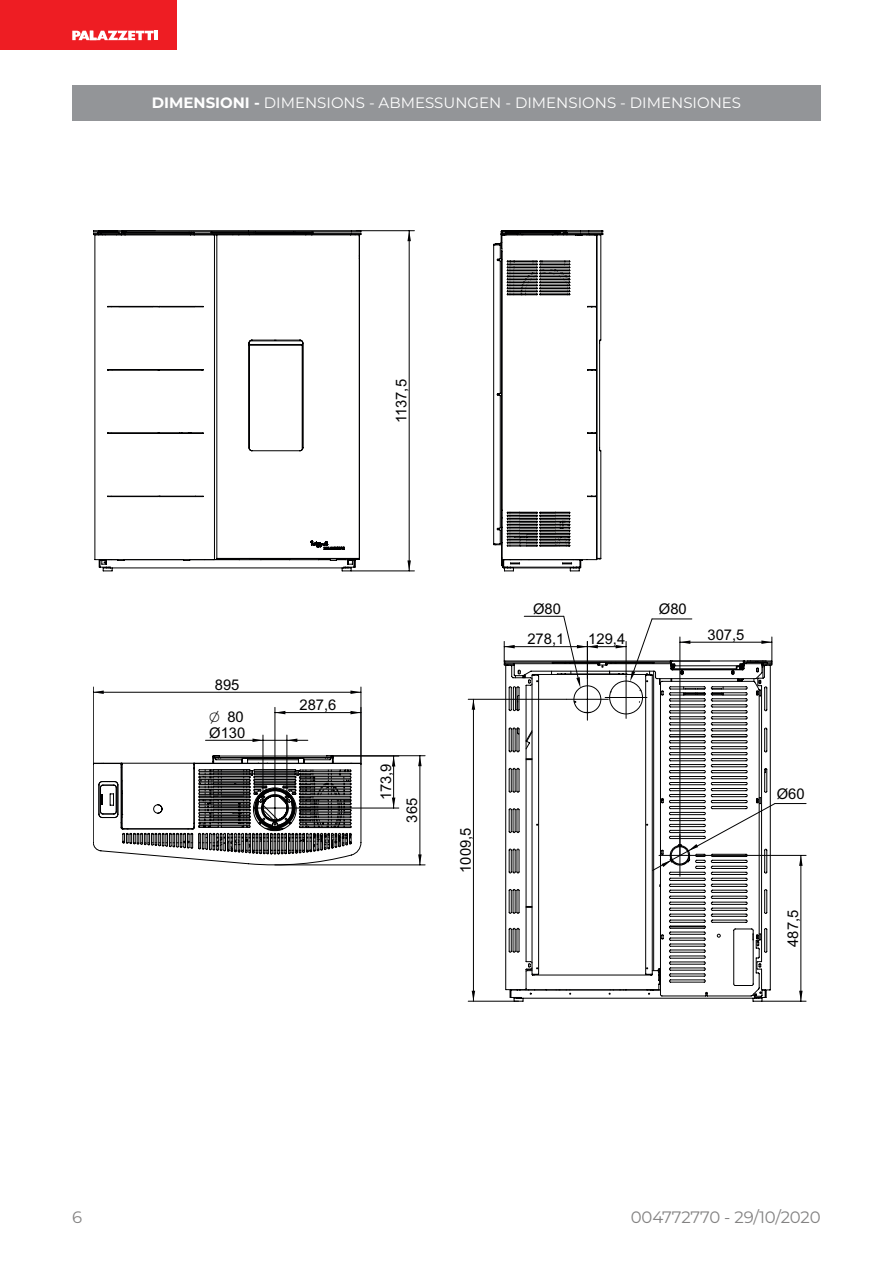
<style>
.page{position:relative;width:893px;height:1263px;background:#fff}
.page>*{position:absolute;margin:0;border:0;box-sizing:border-box;transform-origin:0 0}
.t1{font:16.5px "Montserrat";letter-spacing:-.01em;color:#838282}
.Didascalia_note{font:15px "Montserrat";color:#fff}
.t2{font:14.85px/15.8px "Arial";color:#000001;text-align:right}
.s1{font-weight:700}
</style>
<div class="page">
<div style="left:0;top:0;width:176px;height:50px;background:#ee1d23"></div>
<svg style="left:72px;top:31px;width:85px;height:9px"></svg>
<div style="left:72px;top:85px;width:749px;height:36px;background:#939598"></div>
<svg style="left:93px;top:231px;width:156px;height:329px"></svg>
<svg style="left:121px;top:233px;width:645px;height:768px"></svg>
<svg style="left:101px;top:675px;width:103px;height:294px"></svg>
<svg style="left:204px;top:664px;width:360px;height:330px"></svg>
<svg style="left:526px;top:758px;width:6px;height:2px"></svg>
<svg style="left:526px;top:906px;width:6px;height:2px"></svg>
<svg style="left:123px;top:769px;width:227px;height:85px"></svg>
<svg style="left:288px;top:738px;width:9px;height:4px"></svg>
<svg style="left:252px;top:738px;width:11px;height:4px"></svg>
<hr style="left:287px;top:735px;width:1px;height:73px;background:#000001">
<hr style="left:263px;top:735px;width:1px;height:73px;background:#000001">
<hr style="left:206px;top:740px;width:102px;height:1px;background:#000001">
<svg style="left:94px;top:690px;width:10px;height:4px"></svg>
<svg style="left:350px;top:690px;width:11px;height:4px"></svg>
<hr style="left:93px;top:687px;width:1px;height:77px;background:#000001">
<hr style="left:361px;top:687px;width:1px;height:77px;background:#000001">
<hr style="left:93px;top:692px;width:268px;height:1px;background:#000001">
<svg style="left:418px;top:756px;width:4px;height:10px"></svg>
<svg style="left:418px;top:854px;width:4px;height:11px"></svg>
<hr style="left:333px;top:755px;width:92px;height:1px;background:#000001">
<hr style="left:275px;top:865px;width:150px;height:1px;background:#000001">
<hr style="left:420px;top:756px;width:1px;height:109px;background:#000001">
<svg style="left:249px;top:231px;width:354px;height:340px"></svg>
<hr style="left:351px;top:571px;width:63px;height:1px;background:#000001">
<hr style="left:356px;top:230px;width:58px;height:1px;background:#000001">
<hr style="left:409px;top:231px;width:1px;height:340px;background:#000001">
<svg style="left:276px;top:711px;width:9px;height:3px"></svg>
<svg style="left:350px;top:711px;width:11px;height:3px"></svg>
<hr style="left:275px;top:707px;width:1px;height:80px;background:#000001">
<hr style="left:275px;top:712px;width:86px;height:1px;background:#000001">
<svg style="left:392px;top:757px;width:3px;height:9px"></svg>
<svg style="left:392px;top:797px;width:3px;height:11px"></svg>
<hr style="left:331px;top:756px;width:68px;height:1px;background:#000001">
<hr style="left:296px;top:808px;width:103px;height:1px;background:#000001">
<hr style="left:393px;top:756px;width:1px;height:52px;background:#000001">
<svg style="left:504px;top:641px;width:11px;height:20px"></svg>
<hr style="left:504px;top:646px;width:83px;height:1px;background:#000001">
<svg style="left:472px;top:991px;width:3px;height:10px"></svg>
<svg style="left:472px;top:700px;width:3px;height:10px"></svg>
<hr style="left:468px;top:1001px;width:51px;height:1px;background:#000001">
<hr style="left:468px;top:699px;width:98px;height:1px;background:#000001">
<hr style="left:524px;top:616px;width:40px;height:1px;background:#000001">
<hr style="left:473px;top:699px;width:1px;height:302px;background:#000001">
<svg style="left:799px;top:856px;width:4px;height:10px"></svg>
<svg style="left:799px;top:991px;width:4px;height:10px"></svg>
<hr style="left:701px;top:855px;width:105px;height:1px;background:#000001">
<hr style="left:775px;top:803px;width:31px;height:1px;background:#000001">
<hr style="left:762px;top:1001px;width:44px;height:1px;background:#000001">
<hr style="left:801px;top:855px;width:1px;height:146px;background:#000001">
<svg style="left:564px;top:616px;width:211px;height:380px"></svg>
<svg style="left:210px;top:711px;width:9px;height:13px"></svg>
<p class="Didascalia_note" style="left:152px;top:92px;width:591px"><span class="s1">DIMENSIONI -</span> DIMENSIONS - ABMESSUNGEN - DIMENSIONS - DIMENSIONES</p>
<p class="t2" style="left:393px;top:423px;width:46px;rotate:-90deg">1137,5</p>
<p class="t2" style="left:215px;top:676px;width:26px">895</p>
<p class="t2" style="left:209px;top:709px;width:38px">80<br>Ø130</p>
<p class="t2" style="left:299px;top:697px;width:38px">287,6</p>
<p class="t2" style="left:378px;top:800px;width:38px;rotate:-90deg">173,9</p>
<p class="t2" style="left:404px;top:822px;width:26px;rotate:-90deg">365</p>
<p class="t2" style="left:458px;top:873px;width:47px;rotate:-90deg">1009,5</p>
<p class="t2" style="left:533px;top:600px;width:29px">Ø80</p>
<p class="t2" style="left:659px;top:600px;width:29px">Ø80</p>
<p class="t2" style="left:527px;top:631px;width:38px">278,1</p>
<p class="t2" style="left:588px;top:631px;width:38px">129,4</p>
<p class="t2" style="left:707px;top:626px;width:38px">307,5</p>
<p class="t2" style="left:777px;top:786px;width:29px">Ø60</p>
<p class="t2" style="left:785px;top:947px;width:38px;rotate:-90deg">487,5</p>
<p class="t1" style="left:72px;top:1206px;width:12px">6</p>
<p class="t1" style="left:631px;top:1206px;width:191px">004772770 - 29/10/2020</p>
</div>
